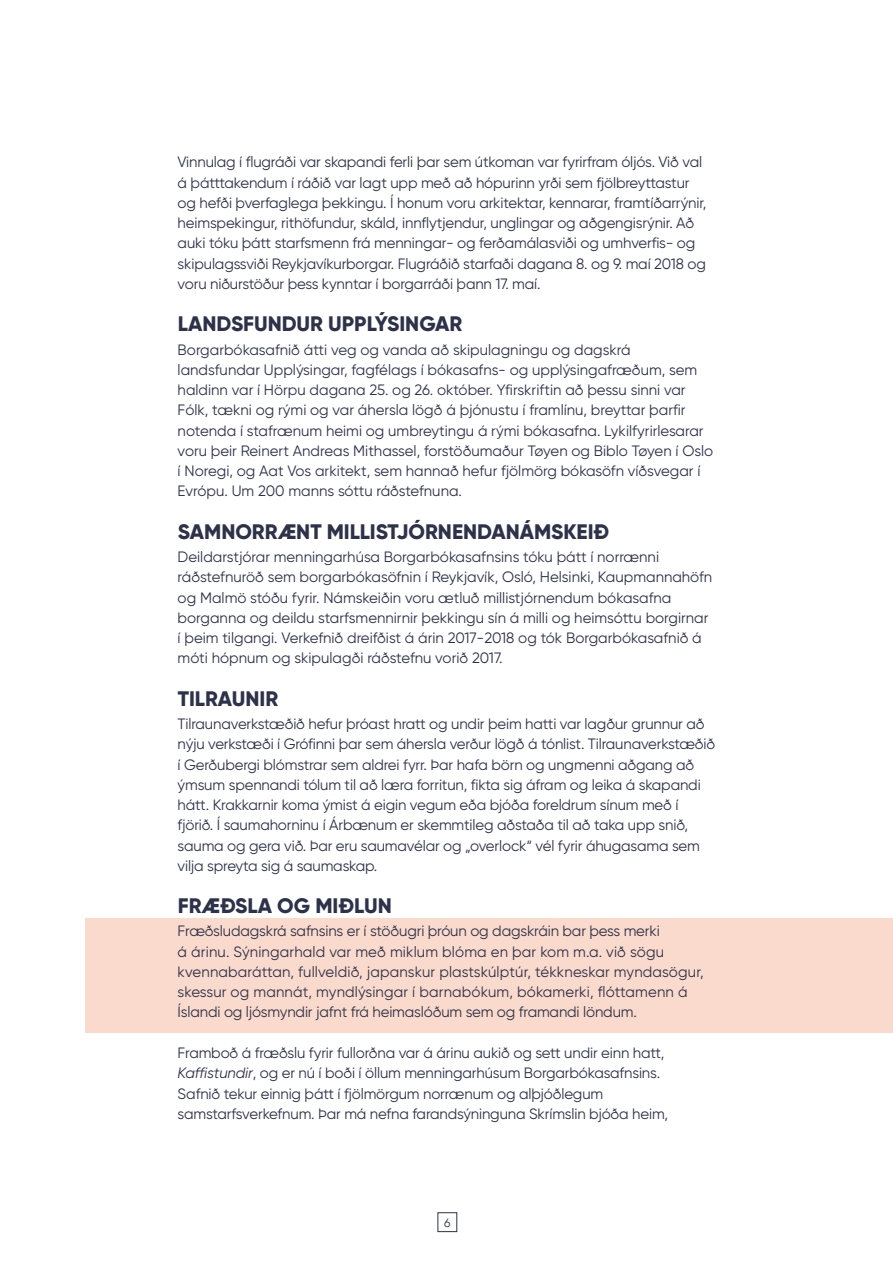
<style>
.page{position:relative;width:893px;height:1263px;background:#fff}
.page>*{position:absolute;margin:0;border:0;box-sizing:border-box;transform-origin:0 0}
.t1{font:800 21px "Gilroy";color:#2d324a}
.t2{font:15px/20.2px "Gilroy";letter-spacing:-.01em;color:#2d324a}
.t3{font:12px "Gilroy";color:#2d324a}
.s1{font-style:italic}
</style>
<div class="page">
<div style="left:85px;top:918px;width:807px;height:115px;background:#fadacc"></div>
<div style="left:438px;top:1212px;width:19px;height:20px;border:1px solid #2d324a"></div>
<p class="t2" style="left:178px;top:152px;width:530px">Vinnulag í flugráði var skapandi ferli þar sem útkoman var fyrirfram óljós. Við val á þátttakendum í ráðið var lagt upp með að hópurinn yrði sem fjölbreyttastur og hefði þverfaglega þekkingu. Í honum voru arkitektar, kennarar, framtíðarrýnir, heimspekingur, rithöfundur, skáld, innflytjendur, unglingar og aðgengisrýnir. Að auki tóku þátt starfsmenn frá menningar- og ferðamálasviði og umhverfis- og skipulagssviði Reykjavíkurborgar. Flugráðið starfaði dagana 8. og 9. maí 2018 og voru niðurstöður þess kynntar í borgarráði þann 17. maí.</p>
<h1 class="t1" style="left:178px;top:311px;width:286px">LANDSFUNDUR UPPLÝSINGAR</h1>
<p class="t2" style="left:178px;top:339px;width:537px">Borgarbókasafnið átti veg og vanda að skipulagningu og dagskrá landsfundar Upplýsingar, fagfélags í bókasafns- og upplýsingafræðum, sem haldinn var í Hörpu dagana 25. og 26. október. Yfirskriftin að þessu sinni var Fólk, tækni og rými og var áhersla lögð á þjónustu í framlínu, breyttar þarfir notenda í stafrænum heimi og umbreytingu á rými bókasafna. Lykilfyrirlesarar voru þeir Reinert Andreas Mithassel, forstöðumaður Tøyen og Biblo Tøyen í Oslo í Noregi, og Aat Vos arkitekt, sem hannað hefur fjölmörg bókasöfn víðsvegar í Evrópu. Um 200 manns sóttu ráðstefnuna.</p>
<h1 class="t1" style="left:178px;top:518px;width:433px">SAMNORRÆNT MILLISTJÓRNENDANÁMSKEIÐ</h1>
<p class="t2" style="left:178px;top:546px;width:536px">Deildarstjórar menningarhúsa Borgarbókasafnsins tóku þátt í norrænni ráðstefnuröð sem borgarbókasöfnin í Reykjavík, Osló, Helsinki, Kaupmannahöfn og Malmö stóðu fyrir. Námskeiðin voru ætluð millistjórnendum bókasafna borganna og deildu starfsmennirnir þekkingu sín á milli og heimsóttu borgirnar í þeim tilgangi. Verkefnið dreifðist á árin 2017-2018 og tók Borgarbókasafnið á móti hópnum og skipulagði ráðstefnu vorið 2017.</p>
<h1 class="t1" style="left:178px;top:685px;width:102px">TILRAUNIR</h1>
<p class="t2" style="left:178px;top:713px;width:539px">Tilraunaverkstæðið hefur þróast hratt og undir þeim hatti var lagður grunnur að nýju verkstæði í Grófinni þar sem áhersla verður lögð á tónlist. Tilraunaverkstæðið í Gerðubergi blómstrar sem aldrei fyrr. Þar hafa börn og ungmenni aðgang að ýmsum spennandi tólum til að læra forritun, fikta sig áfram og leika á skapandi hátt. Krakkarnir koma ýmist á eigin vegum eða bjóða foreldrum sínum með í fjörið. Í saumahorninu í Árbænum er skemmtileg aðstaða til að taka upp snið, sauma og gera við. Þar eru saumavélar og „overlock“ vél fyrir áhugasama sem vilja spreyta sig á saumaskap.</p>
<h1 class="t1" style="left:178px;top:893px;width:216px">FRÆÐSLA OG MIÐLUN</h1>
<p class="t2" style="left:178px;top:921px;width:528px">Fræðsludagskrá safnsins er í stöðugri þróun og dagskráin bar þess merki<br>á árinu. Sýningarhald var með miklum blóma en þar kom m.a. við sögu kvennabaráttan, fullveldið, japanskur plastskúlptúr, tékkneskar myndasögur, skessur og mannát, myndlýsingar í barnabókum, bókamerki, flóttamenn á Íslandi og ljósmyndir jafnt frá heimaslóðum sem og framandi löndum.</p>
<p class="t2" style="left:178px;top:1042px;width:492px">Framboð á fræðslu fyrir fullorðna var á árinu aukið og sett undir einn hatt, <span class="s1">Kaffistundir</span>, og er nú í boði í öllum menningarhúsum Borgarbókasafnsins.<br>Safnið tekur einnig þátt í fjölmörgum norrænum og alþjóðlegum samstarfsverkefnum. Þar má nefna farandsýninguna Skrímslin bjóða heim,</p>
<p class="t3" style="left:444px;top:1215px;width:8px">6</p>
</div>
